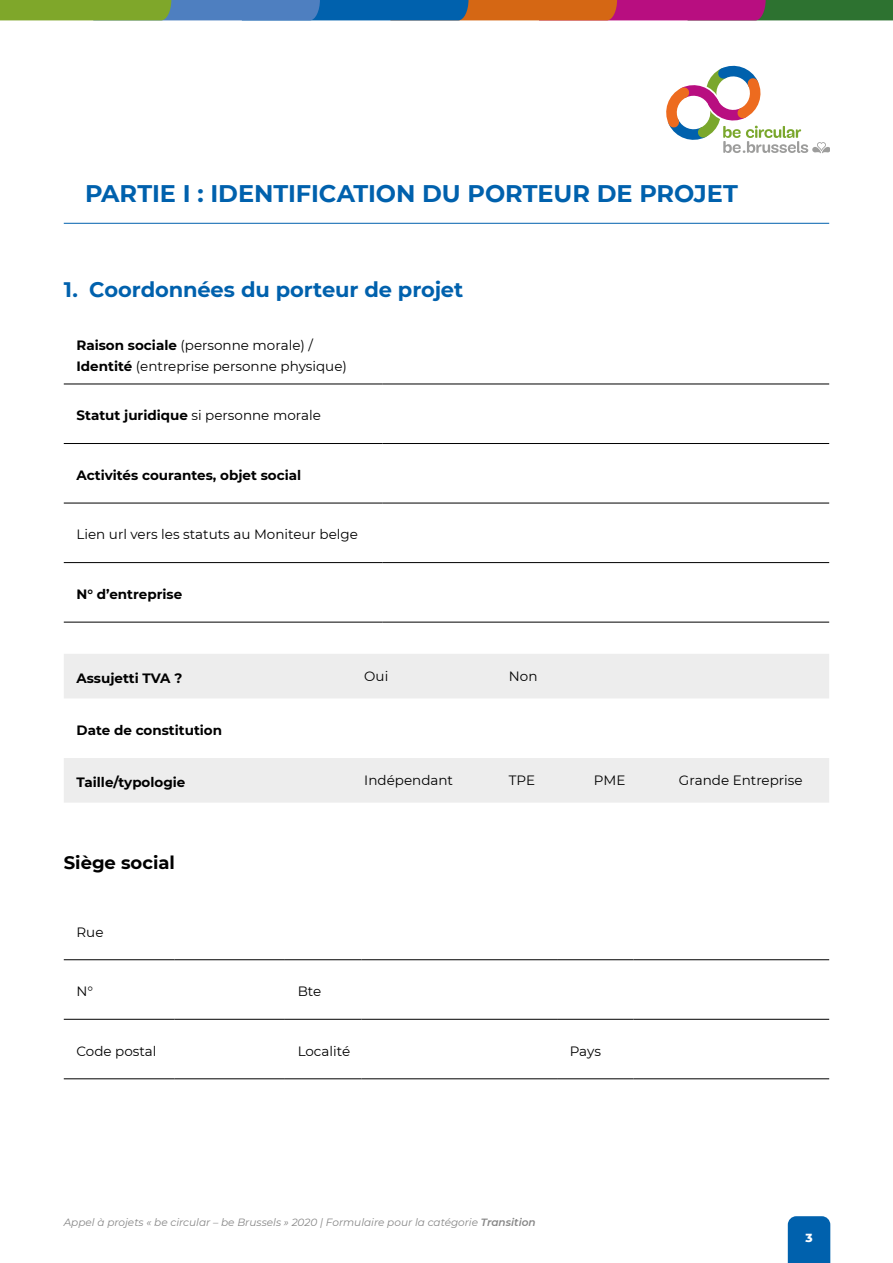
<style>
.page{position:relative;width:893px;height:1263px;background:#fff}
.page>*{position:absolute;margin:0;border:0;box-sizing:border-box;transform-origin:0 0}
.t1{font:700 24px "Montserrat";letter-spacing:-.005em;color:#0061ad}
.t2{font:700 21px "Montserrat";letter-spacing:-.005em;color:#0061ad}
.t3{font:700 18px "Montserrat";color:#000}
.t4{font:13.5px/21px "Montserrat";color:#000}
.t5{font:700 13.5px "Montserrat";color:#000}
.t6{font:800 12px "Montserrat";color:#fff}
.t7{font:italic 10.5px "Montserrat";color:#878787}
.s1{font-weight:700}
.s2{font-weight:600}
</style>
<div class="page">
<svg style="left:0;top:0;width:893px;height:20px;background:#6d6864"></svg>
<div style="left:788px;top:1216px;width:42px;height:47px;background:#0061ad"></div>
<hr style="left:64px;top:223px;width:765px;height:1px;background:#0061ad">
<hr style="left:64px;top:384px;width:319px;height:1px;background:#000">
<hr style="left:383px;top:384px;width:446px;height:1px;background:#000">
<hr style="left:64px;top:443px;width:319px;height:1px;background:#000">
<hr style="left:383px;top:443px;width:446px;height:1px;background:#000">
<hr style="left:64px;top:503px;width:319px;height:1px;background:#000">
<hr style="left:383px;top:503px;width:446px;height:1px;background:#000">
<hr style="left:64px;top:562px;width:319px;height:1px;background:#000">
<hr style="left:383px;top:562px;width:446px;height:1px;background:#000">
<hr style="left:64px;top:622px;width:319px;height:1px;background:#000">
<hr style="left:383px;top:622px;width:446px;height:1px;background:#000">
<svg style="left:64px;top:654px;width:765px;height:149px;fill:#ededed"></svg>
<hr style="left:64px;top:959px;width:110px;height:1px;background:#000">
<hr style="left:174px;top:959px;width:111px;height:1px;background:#000">
<hr style="left:285px;top:959px;width:76px;height:1px;background:#000">
<hr style="left:361px;top:959px;width:196px;height:1px;background:#000">
<hr style="left:557px;top:959px;width:77px;height:1px;background:#000">
<hr style="left:634px;top:959px;width:195px;height:1px;background:#000">
<hr style="left:64px;top:1019px;width:110px;height:1px;background:#000">
<hr style="left:174px;top:1019px;width:111px;height:1px;background:#000">
<hr style="left:285px;top:1019px;width:76px;height:1px;background:#000">
<hr style="left:361px;top:1019px;width:196px;height:1px;background:#000">
<hr style="left:557px;top:1019px;width:77px;height:1px;background:#000">
<hr style="left:634px;top:1019px;width:195px;height:1px;background:#000">
<hr style="left:64px;top:1078px;width:110px;height:1px;background:#000">
<hr style="left:174px;top:1078px;width:111px;height:1px;background:#000">
<hr style="left:285px;top:1078px;width:76px;height:1px;background:#000">
<hr style="left:361px;top:1078px;width:196px;height:1px;background:#000">
<hr style="left:557px;top:1078px;width:77px;height:1px;background:#000">
<hr style="left:634px;top:1078px;width:195px;height:1px;background:#000">
<svg style="left:666px;top:65px;width:163px;height:88px"></svg>
<h1 class="t1" style="left:85px;top:176px;width:654px">PARTIE I : IDENTIFICATION DU PORTEUR DE PROJET</h1>
<h2 class="t2" style="left:64px;top:274px;width:401px">1. Coordonnées du porteur de projet</h2>
<p class="t4" style="left:77px;top:334px;width:272px"><span class="s1">Raison sociale</span> (personne morale) /<br><span class="s1">Identité</span> (entreprise personne physique)</p>
<p class="t4" style="left:77px;top:404px;width:246px"><span class="s1">Statut juridique</span> si personne morale</p>
<p class="t5" style="left:77px;top:465px;width:226px">Activités courantes, objet social</p>
<p class="t4" style="left:77px;top:524px;width:283px">Lien url vers les statuts au Moniteur belge</p>
<p class="t5" style="left:77px;top:584px;width:107px">N° d’entreprise</p>
<p class="t5" style="left:77px;top:668px;width:107px">Assujetti TVA ?</p>
<p class="t4" style="left:364px;top:665px;width:26px">Oui</p>
<p class="t4" style="left:509px;top:665px;width:30px">Non</p>
<p class="t5" style="left:77px;top:720px;width:147px">Date de constitution</p>
<p class="t5" style="left:77px;top:772px;width:110px">Taille/typologie</p>
<p class="t4" style="left:364px;top:770px;width:90px">Indépendant</p>
<p class="t4" style="left:509px;top:770px;width:28px">TPE</p>
<p class="t4" style="left:594px;top:770px;width:33px">PME</p>
<p class="t4" style="left:679px;top:770px;width:125px">Grande Entreprise</p>
<h3 class="t3" style="left:64px;top:849px;width:113px">Siège social</h3>
<p class="t4" style="left:77px;top:921px;width:29px">Rue</p>
<p class="t4" style="left:77px;top:980px;width:18px">N°</p>
<p class="t4" style="left:298px;top:980px;width:25px">Bte</p>
<p class="t4" style="left:77px;top:1040px;width:82px">Code postal</p>
<p class="t4" style="left:298px;top:1040px;width:54px">Localité</p>
<p class="t4" style="left:570px;top:1040px;width:33px">Pays</p>
<p class="t7" style="left:64px;top:1215px;width:473px">Appel à projets « be circular – be Brussels » 2020 | Formulaire pour la catégorie <span class="s2">Transition</span></p>
<p class="t6" style="left:805px;top:1229px;width:9px">3</p>
</div>
